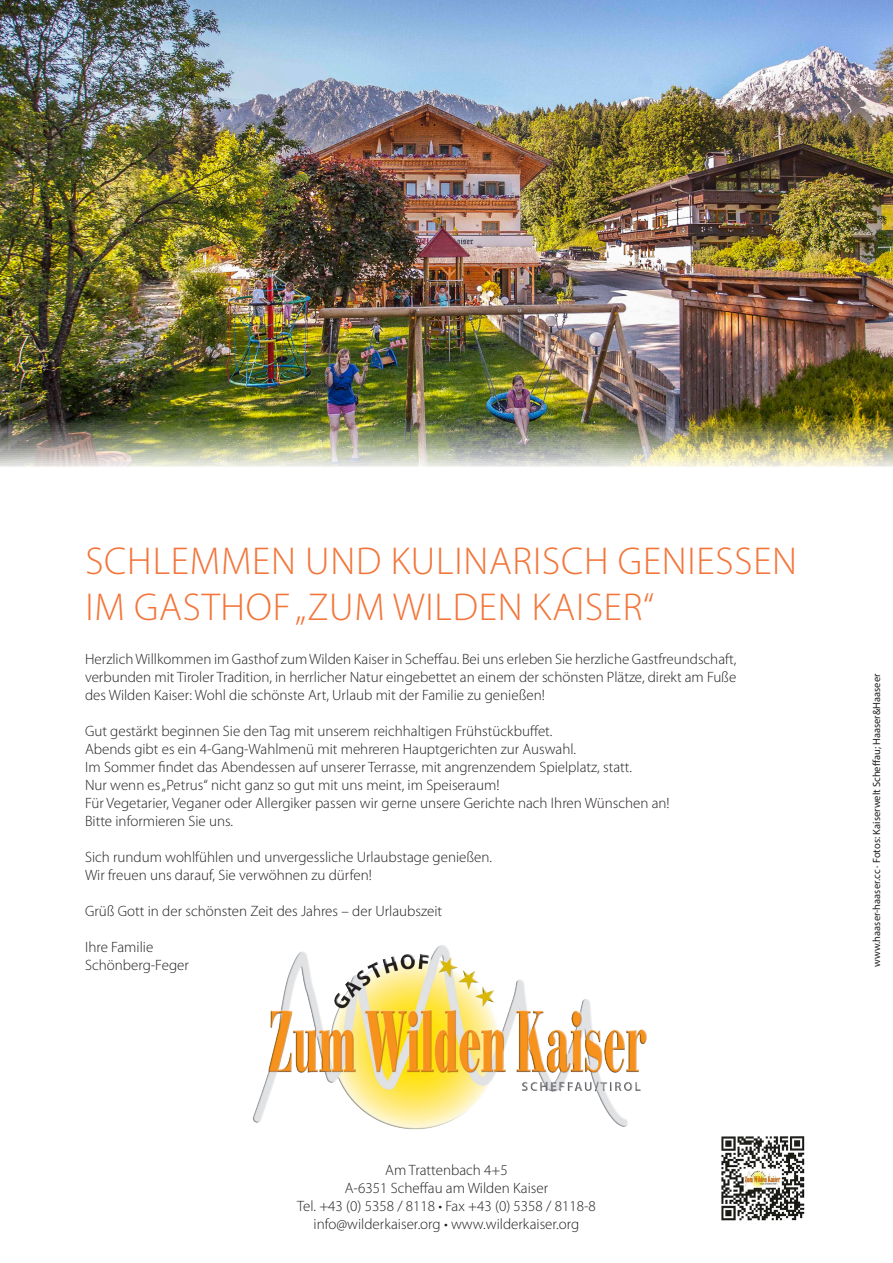
<style>
.page{position:relative;width:893px;height:1263px;background:#fff}
.page>*{position:absolute;margin:0;border:0;box-sizing:border-box;transform-origin:0 0}
.t1{font:300 39px/46.8px "Myriad Pro";letter-spacing:.02em;color:#f3753a}
.t2{font:300 15px/18px "Myriad Pro";color:#231f20}
.t3{font:10.5px "Myriad Pro";color:#231f20}
</style>
<div class="page">
<img style="left:253px;top:945px;width:394px;height:185px">
<img style="left:0;top:0;width:893px;height:467px">
<img style="left:721px;top:1136px;width:84px;height:85px">
<p class="t1" style="left:85px;top:538px;width:713px">SCHLEMMEN UND KULINARISCH GENIESSEN<br>IM GASTHOF „ZUM WILDEN KAISER“</p>
<p class="t2" style="left:85px;top:650px;width:653px">Herzlich Willkommen im Gasthof zum Wilden Kaiser in Scheffau. Bei uns erleben Sie herzliche Gastfreundschaft,</p>
<p class="t2" style="left:85px;top:668px;width:653px">verbunden mit Tiroler Tradition, in herrlicher Natur eingebettet an einem der schönsten Plätze, direkt am Fuße</p>
<p class="t2" style="left:85px;top:686px;width:461px">des Wilden Kaiser: Wohl die schönste Art, Urlaub mit der Familie zu genießen!</p>
<p class="t2" style="left:85px;top:722px;width:492px">Gut gestärkt beginnen Sie den Tag mit unserem reichhaltigen Frühstückbuffet.<br>Abends gibt es ein 4-Gang-Wahlmenü mit mehreren Hauptgerichten zur Auswahl.</p>
<p class="t2" style="left:85px;top:758px;width:548px">Im Sommer findet das Abendessen auf unserer Terrasse, mit angrenzendem Spielplatz, statt.</p>
<p class="t2" style="left:85px;top:776px;width:416px">Nur wenn es „Petrus“ nicht ganz so gut mit uns meint, im Speiseraum!</p>
<p class="t2" style="left:85px;top:794px;width:586px">Für Vegetarier, Veganer oder Allergiker passen wir gerne unsere Gerichte nach Ihren Wünschen an!</p>
<p class="t2" style="left:85px;top:812px;width:150px">Bitte informieren Sie uns.</p>
<p class="t2" style="left:85px;top:848px;width:409px">Sich rundum wohlfühlen und unvergessliche Urlaubstage genießen.</p>
<p class="t2" style="left:85px;top:866px;width:288px">Wir freuen uns darauf, Sie verwöhnen zu dürfen!</p>
<p class="t2" style="left:85px;top:902px;width:359px">Grüß Gott in der schönsten Zeit des Jahres – der Urlaubszeit</p>
<p class="t2" style="left:85px;top:938px;width:70px">Ihre Familie</p>
<p class="t2" style="left:85px;top:956px;width:105px">Schönberg-Feger</p>
<p class="t2" style="left:385px;top:1161px;width:124px">Am Trattenbach 4+5</p>
<p class="t2" style="left:345px;top:1179px;width:205px">A-6351 Scheffau am Wilden Kaiser</p>
<p class="t2" style="left:297px;top:1197px;width:300px">Tel. +43 (0) 5358 / 8118 • Fax +43 (0) 5358 / 8118-8</p>
<p class="t2" style="left:314px;top:1215px;width:267px">info@wilderkaiser.org • www.wilderkaiser.org</p>
<p class="t3" style="left:870px;top:967px;width:295px;rotate:-90deg">www.haaser-haaser.cc · Fotos: Kaiserwelt Scheffau; Haaser&amp;Haaseer</p>
</div>
